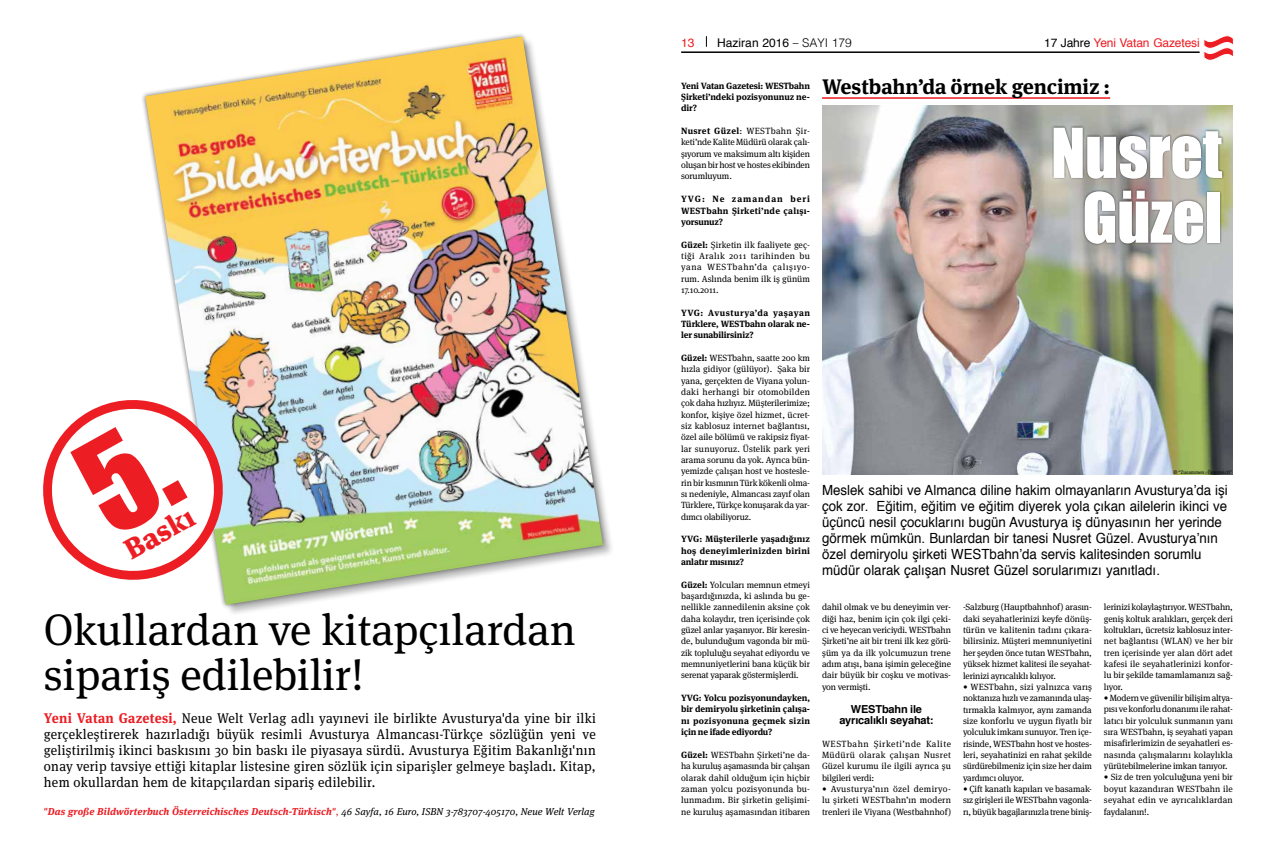
<style>
.page{position:relative;width:1276px;height:851px;background:#fff}
.page>*{position:absolute;margin:0;border:0;box-sizing:border-box;transform-origin:0 0}
.t1{font:63.6px/64.7px "Impact";letter-spacing:-.005em;color:#fff;text-align:center}
.t2{font:44px/44px "Meta Serif Pro";color:#000}
.t3{font:900 28.3px "Meta Serif Pro";color:#ed1d24}
.t4{font:700 21px "Meta Serif Pro";letter-spacing:-.005em;color:#000}
.t5{font:14px/16px "Meta Serif Pro";letter-spacing:.02em;color:#000;text-align:justify;scale:.95 1}
.t6{font:14px/16px "Helvetica";color:#000;scale:.95 1}
.t7{font:12px "Helvetica";letter-spacing:-.01em;color:#ed1d24}
.t8{font:12px "Helvetica";color:#000}
.t9{font:700 11px/11.3px "Helvetica";letter-spacing:-.015em;color:#000;text-align:center}
.t10{font:italic 700 10px "Meta Serif Pro";letter-spacing:.01em;color:#ed1d24}
.t11{font:9px/11.3px "Meta Serif Pro";letter-spacing:-.015em;color:#000;text-align:justify}
.t12{font:700 9px/11.3px "Meta Serif Pro";letter-spacing:-.005em;color:#000;text-align:justify}
.t13{font:5px "Meta Serif Pro";letter-spacing:-.005em;color:#000}
.s1{font-weight:700;color:#ed1d24}
.s2{font-weight:400;font-style:normal}
.s3{font-weight:400;color:#000}
.s4{font-family:"Meta Serif Pro";font-style:italic}
.s5{font-weight:300}
.s6{color:#000}
.s7{font-weight:700}
.s8{font-family:"Impact"}
</style>
<div class="page">
<hr style="left:681px;top:51px;width:518px;height:2px;background:#000">
<svg style="left:1204px;top:35px;width:29px;height:26px"></svg>
<img style="left:822px;top:106px;width:411px;height:368px">
<div style="left:1051px;top:125px;width:173px;height:121px;background:#000;opacity:.56"></div>
<img style="left:145px;top:37px;width:458px;height:567px">
<hr style="left:822px;top:97px;width:288px;height:2px;background:#ed1d24">
<svg style="left:43px;top:392px;width:187px;height:195px"></svg>
<h3 class="t3" style="left:115px;top:530px;width:77px;rotate:-29deg">Baskı</h3>
<h2 class="t2" style="left:44px;top:606px;width:533px">Okullardan ve kitapçılardan sipariş edilebilir!</h2>
<p class="t5" style="left:44px;top:709px;width:582px"><span class="s1">Yeni Vatan Gazetesi,</span> Neue Welt Verlag adlı yayınevi ile birlikte Avusturya'da yine bir ilki gerçekleştirerek hazırladığı büyük resimli Avusturya Almancası-Türkçe sözlüğün yeni ve geliştirilmiş ikinci baskısını 30 bin baskı ile piyasaya sürdü. Avusturya Eğitim Bakanlığı'nın onay verip tavsiye ettiği kitaplar listesine giren sözlük için siparişler gelmeye başladı. Kitap, hem okullardan hem de kitapçılardan sipariş edilebilir.</p>
<p class="t10" style="left:43px;top:803px;width:553px">"Das große Bildwörterbuch Österreichisches Deutsch-Türkisch"<span class="s2">,</span> <span class="s3">46 Sayfa, 16 Euro, ISBN 3-783707-405170, Neue Welt Verlag</span></p>
<h3 class="t7" style="left:681px;top:33px;width:15px">13</h3>
<h3 class="t8" style="left:717px;top:33px;width:136px">Haziran 2016 <span class="s4">–</span> <span class="s5">SAYI 179</span></h3>
<h3 class="t7" style="left:1044px;top:33px;width:157px"><span class="s6">17 Jahre</span> Yeni Vatan Gazetesi</h3>
<p class="t12" style="left:681px;top:79px;width:130px">Yeni Vatan Gazetesi: WESTbahn Şirketi’ndeki pozisyonunuz ne&shy;dir?</p>
<p class="t11" style="left:681px;top:125px;width:130px"><span class="s7">Nusret Güzel</span>: WESTbahn Şir&shy;keti’nde Kalite Müdürü olarak çalı&shy;şıyorum ve maksimum altı kişiden oluşan bir host ve hostes ekibinden sorumluyum.</p>
<p class="t12" style="left:681px;top:192px;width:130px">YVG: Ne zamandan beri WESTbahn Şirketi’nde çalışı&shy;yorsunuz?</p>
<p class="t11" style="left:681px;top:238px;width:130px"><span class="s7">Güzel:</span> Şirketin ilk faaliyete geç&shy;tiği Aralık 2011 tarihinden bu yana WESTbahn’da çalışıyo&shy;rum. Aslında benim ilk iş günüm 17.10.2011.</p>
<p class="t12" style="left:681px;top:306px;width:130px">YVG: Avusturya’da yaşayan Türklere, WESTbahn olarak ne&shy;ler sunabilirsiniz?</p>
<p class="t11" style="left:681px;top:351px;width:130px"><span class="s7">Güzel:</span> WESTbahn, saatte 200 km hızla gidiyor (gülüyor). Şaka bir yana, gerçekten de Viyana yolun&shy;daki herhangi bir otomobilden çok daha hızlıyız. Müşterilerimize; konfor, kişiye özel hizmet, ücret&shy;siz kablosuz internet bağlantısı, özel aile bölümü ve rakipsiz fiyat&shy;lar sunuyoruz. Üstelik park yeri arama sorunu da yok. Ayrıca bün&shy;yemizde çalışan host ve hostesle&shy;rin bir kısmının Türk kökenli olma&shy;sı nedeniyle, Almancası zayıf olan Türklere, Türkçe konuşarak da yar&shy;dımcı olabiliyoruz.</p>
<p class="t12" style="left:681px;top:532px;width:130px">YVG: Müşterilerle yaşadığınız hoş deneyimlerinizden birini anlatır mısınız?</p>
<p class="t11" style="left:681px;top:578px;width:130px"><span class="s7">Güzel:</span> Yolcuları memnun etmeyi başardığınızda, ki aslında bu ge&shy;nellikle zannedilenin aksine çok daha kolaydır, tren içerisinde çok güzel anlar yaşanıyor. Bir keresin&shy;de, bulunduğum vagonda bir mü&shy;zik topluluğu seyahat ediyordu ve memnuniyetlerini bana küçük bir serenat yaparak göstermişlerdi.</p>
<p class="t12" style="left:681px;top:691px;width:130px">YVG: Yolcu pozisyonundayken, bir demiryolu şirketinin çalışa&shy;nı pozisyonuna geçmek sizin için ne ifade ediyordu?</p>
<p class="t11" style="left:681px;top:748px;width:130px"><span class="s7">Güzel:</span> WESTbahn Şirketi’ne da&shy;ha kuruluş aşamasında bir çalışan olarak dahil olduğum için hiçbir zaman yolcu pozisyonunda bu&shy;lunmadım. Bir şirketin gelişimi&shy;ne kuruluş aşamasından itibaren</p>
<h3 class="t4" style="left:822px;top:70px;width:290px">Westbahn’da örnek gencimiz :</h3>
<h1 class="t1" style="left:1051px;top:119px;width:173px">Nusret<br>Güzel</h1>
<p class="t13" style="left:1173px;top:469px;width:60px"><span class="s8">©</span> “Zusammen : Österreich”</p>
<p class="t6" style="left:822px;top:483px;width:428px">Meslek sahibi ve Almanca diline hakim olmayanların Avusturya’da işi çok zor. Eğitim, eğitim ve eğitim diyerek yola çıkan ailelerin ikinci ve üçüncü nesil çocuklarını bugün Avusturya iş dünyasının her yerinde görmek mümkün. Bunlardan bir tanesi Nusret Güzel. Avusturya’nın özel demiryolu şirketi WESTbahn’da servis kalitesinden sorumlu müdür olarak çalışan Nusret Güzel sorularımızı yanıtladı.</p>
<p class="t11" style="left:963px;top:601px;width:130px">-Salzburg (Hauptbahnhof) arasın&shy;daki seyahatlerinizi keyfe dönüş&shy;türün ve kalitenin tadını çıkara&shy;bilirsiniz. Müşteri memnuniyetini her şeyden önce tutan WESTbahn, yüksek hizmet kalitesi ile seyahat&shy;lerinizi ayrıcalıklı kılıyor.</p>
<p class="t11" style="left:963px;top:680px;width:130px">• WESTbahn, sizi yalnızca varış noktanıza hızlı ve zamanında ulaş&shy;tırmakla kalmıyor, aynı zamanda size konforlu ve uygun fiyatlı bir yolculuk imkanı sunuyor. Tren içe&shy;risinde, WESTbahn host ve hostes&shy;leri, seyahatinizi en rahat şekilde sürdürebilmeniz için size her daim yardımcı oluyor.</p>
<p class="t11" style="left:963px;top:782px;width:130px">• Çift kanatlı kapıları ve basamak&shy;sız girişleri ile WESTbahn vagonla&shy;rı, büyük bagajlarınızla trene biniş-</p>
<p class="t11" style="left:822px;top:601px;width:130px">dahil olmak ve bu deneyimin ver&shy;diği haz, benim için çok ilgi çeki&shy;ci ve heyecan vericiydi. WESTbahn Şirketi’ne ait bir treni ilk kez görü&shy;şüm ya da ilk yolcumuzun trene adım atışı, bana işimin geleceğine dair büyük bir coşku ve motivas&shy;yon vermişti.</p>
<p class="t9" style="left:839px;top:703px;width:96px">WESTbahn ile ayrıcalıklı seyahat:</p>
<p class="t11" style="left:822px;top:737px;width:130px">WESTbahn Şirketi’nde Kalite Müdürü olarak çalışan Nusret Güzel kurumu ile ilgili ayrıca şu bilgileri verdi:</p>
<p class="t11" style="left:822px;top:782px;width:130px">• Avusturya’nın özel demiryo&shy;lu şirketi WESTbahn’ın modern trenleri ile Viyana (Westbahnhof)</p>
<p class="t11" style="left:1104px;top:601px;width:130px">lerinizi kolaylaştırıyor. WESTbahn, geniş koltuk aralıkları, gerçek deri koltukları, ücretsiz kablosuz inter&shy;net bağlantısı (WLAN) ve her bir tren içerisinde yer alan dört adet kafesi ile seyahatlerinizi konfor&shy;lu bir şekilde tamamlamanızı sağ&shy;lıyor.</p>
<p class="t11" style="left:1104px;top:691px;width:130px">• Modern ve güvenilir bilişim altya&shy;pısı ve konforlu donanımı ile rahat&shy;latıcı bir yolculuk sunmanın yanı sıra WESTbahn, iş seyahati yapan misafirlerimizin de seyahatleri es&shy;nasında çalışmalarını kolaylıkla yürütebilmelerine imkan tanıyor.</p>
<p class="t11" style="left:1104px;top:771px;width:130px">• Siz de tren yolculuğuna yeni bir boyut kazandıran WESTbahn ile seyahat edin ve ayrıcalıklardan faydalanın!.</p>
</div>
